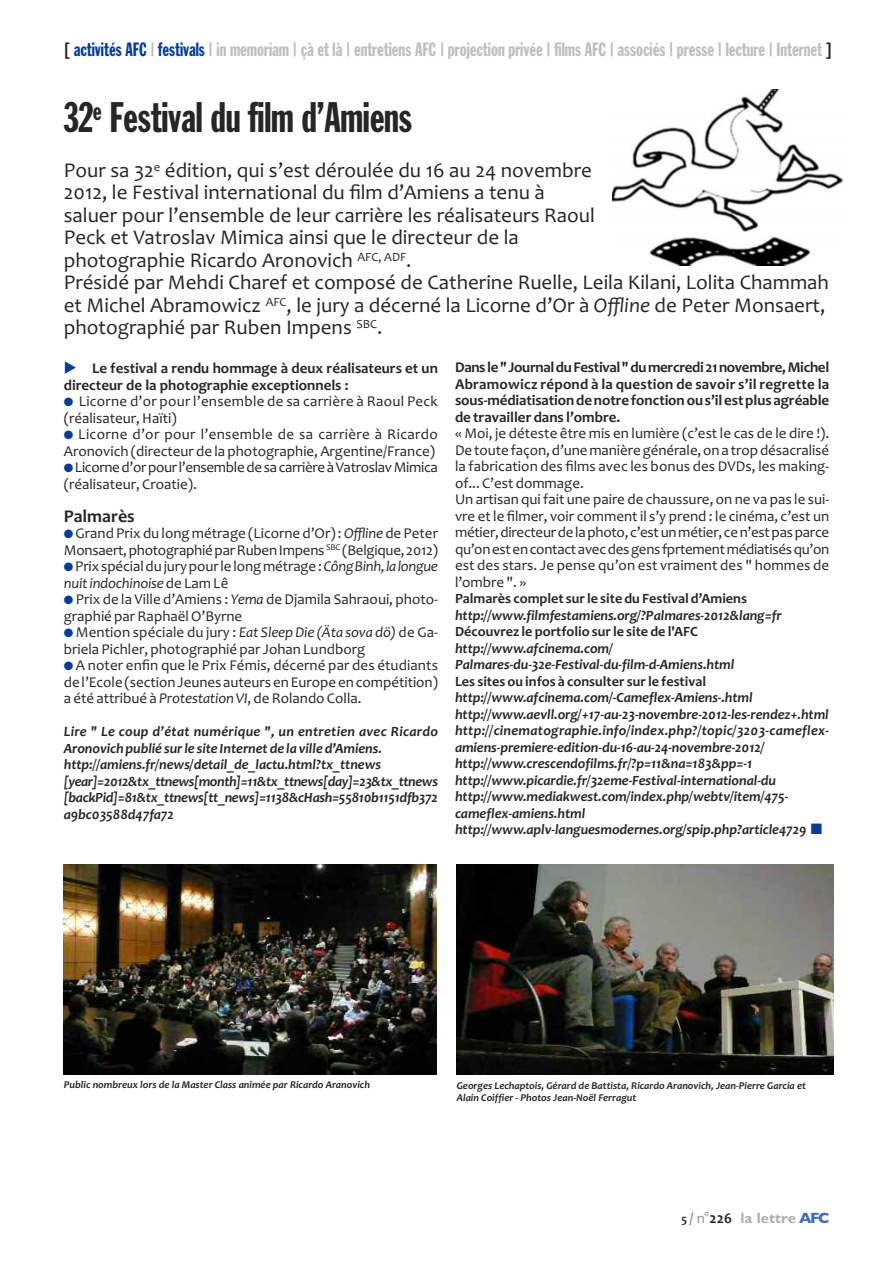
<style>
.page{position:relative;width:893px;height:1263px;background:#fff}
.page>*{position:absolute;margin:0;border:0;box-sizing:border-box;transform-origin:0 0}
.t1{font:42px "Franklin Gothic Extra Cond";letter-spacing:-.005em;color:#272627}
.t2{font:21px/22.5px "Candara";color:#272627}
.t3{font:18.9px "Franklin Gothic Extra Cond";color:#bebebe}
.t4{font:18px "Candara Bold OTF";color:#272627}
.t5{font:15px/16.5px "Candara";color:#272627}
.t6{font:15px/16.5px "Candara Bold OTF";color:#272627}
.t7{font:15px/16.5px "Candara";letter-spacing:-.02em;color:#272627}
.t8{font:15px "Candara Italic OTF";letter-spacing:-.015em;color:#272627}
.t9{font:700 15px "Gill Sans";color:#acaeb0}
.t10{font:14.25px/16.5px "Candara Bold Italic OTF";letter-spacing:-.005em;color:#272627}
.t11{font:14.25px "Candara Bold OTF";color:#272627}
.t12{font:10.5px/12px "Candara Bold Italic OTF";color:#272627}
.s1{color:#272627}
.s2{color:#003ca2}
.s3{font-family:"Candara Italic OTF"}
.s4{font-family:"Candara"}
.s5{font-family:"Candara Bold OTF";font-weight:400;font-size:12px;color:#272627}
.s6{font-family:"Candara Bold OTF";font-weight:400;color:#888}
.s7{font-family:"Candara";font-weight:400;color:#919396}
.s8{font-family:"Candara Bold OTF";font-weight:400;color:#272627}
.s9{color:#406dba}
</style>
<div class="page">
<img style="left:456px;top:864px;width:377px;height:210px">
<img style="left:64px;top:864px;width:373px;height:210px">
<img style="left:612px;top:89px;width:232px;height:176px">
<p class="t3" style="left:62px;top:43px;width:772px"><span class="s1">[</span> <span class="s2">activités AFC</span> | <span class="s2">festivals</span> | in memoriam | çà et là | entretiens AFC | projection privée | films AFC | associés | presse | lecture | Internet <span class="s1">]</span></p>
<h1 class="t1" style="left:64px;top:102px;width:350px">32<sup>e</sup> Festival du film d’Amiens</h1>
<p class="t2" style="left:64px;top:158px;width:767px">Pour sa 32<sup>e</sup> édition, qui s’est déroulée du 16 au 24 novembre<br>2012, le Festival international du film d’Amiens a tenu à<br>saluer pour l’ensemble de leur carrière les réalisateurs Raoul<br>Peck et Vatroslav Mimica ainsi que le directeur de la<br>photographie Ricardo Aronovich <sup>AFC,</sup> <sup>ADF</sup>.<br>Présidé par Mehdi Charef et composé de Catherine Ruelle, Leila Kilani, Lolita Chammah et Michel Abramowicz <sup>AFC</sup>, le jury a décerné la Licorne d’Or à <span class="s3">Offline</span> de Peter Monsaert, photographié par Ruben Impens <sup>SBC</sup>.</p>
<p class="t6" style="left:64px;top:360px;width:376px;text-indent:28px">Le festival a rendu hommage à deux réalisateurs et un directeur de la photographie exceptionnels :</p>
<p class="t5" style="left:64px;top:393px;width:376px"><span class="s2">●</span> Licorne d’or pour l’ensemble de sa carrière à Raoul Peck (réalisateur,Haïti)</p>
<p class="t5" style="left:64px;top:426px;width:376px"><span class="s2">●</span> Licorne d’or pour l’ensemble de sa carrière à Ricardo<br>Aronovich (directeur de la photographie,Argentine/France)</p>
<p class="t7" style="left:64px;top:459px;width:376px"><span class="s2">●</span> Licorned’orpourl’ensembledesacarrièreàVatroslavMimica (réalisateur, Croatie).</p>
<p class="t4" style="left:64px;top:505px;width:72px">Palmarès</p>
<p class="t5" style="left:64px;top:525px;width:376px"><span class="s2">●</span> Grand Prix du long métrage (Licorne d’Or):<span class="s3">Offline</span> de Peter<br>Monsaert,photographiéparRubenImpens <sup>SBC</sup> (Belgique,2012)</p>
<p class="t5" style="left:64px;top:558px;width:376px"><span class="s2">●</span> Prixspécialdujurypourlelongmétrage: <span class="s3">CôngBinh,lalongue</span></p>
<p class="t8" style="left:64px;top:574px;width:166px">nuitindochinoise<span class="s4">de Lam Lê</span></p>
<p class="t5" style="left:64px;top:591px;width:376px"><span class="s2">●</span> Prix de la Ville d’Amiens : <span class="s3">Yema</span> de Djamila Sahraoui, photo&shy;graphié par RaphaëlO’Byrne</p>
<p class="t5" style="left:64px;top:624px;width:376px"><span class="s2">●</span> Mention spéciale du jury : <span class="s3">Eat SleepDie (Äta sova dö)</span> de Ga&shy;briela Pichler, photographié par Johan Lundborg</p>
<p class="t5" style="left:64px;top:657px;width:376px;text-align:justify"><span class="s2">●</span> A noter enfin que le Prix Fémis, décerné par des étudiants del’Ecole(sectionJeunes auteursenEurope encompétition) a été attribué à <span class="s3">ProtestationVI</span>, de Rolando Colla.</p>
<p class="t10" style="left:64px;top:723px;width:376px">Lire " Le coup d’état numérique ", un entretien avec Ricardo Aronovich publié surle site Internet de la ville d’Amiens. http://amiens.fr/news/detail_de_lactu.html?tx_ttnews [year]=2012&amp;tx_ttnews[month]=11&amp;tx_ttnews[day]=23&amp;tx_ttnews [backPid]=81&amp;tx_ttnews[tt_news]=1138&amp;cHash=55810b1151dfb372 a9bc03588d47fa72</p>
<p class="t6" style="left:455px;top:359px;width:376px;text-align:justify">Dans le"JournalduFestival"dumercredi21novembre,Michel Abramowicz répond à la question de savoir s’il regrette la sous-médiatisationdenotrefonctionous’ilestplus agréable de travailler dans l’ombre.</p>
<p class="t5" style="left:455px;top:425px;width:376px">« Moi, je déteste être mis en lumière (c’est le cas de le dire !).<br>Detoutefaçon,d’unemanièregénérale,ona tropdésacralisé la fabrication des films avec les bonus des DVDs, les making&shy;of... C’est dommage.<br>Un artisan qui fait une paire de chaussure, on ne va pas le sui&shy;vre et le filmer, voir comment il s’y prend : le cinéma, c’est un métier,directeurdelaphoto,c’estunmétier,cen’estpasparce qu’onestencontactavecdesgens fprtementmédiatisésqu’on est des stars. Je pense qu’on est vraiment des " hommes de l’ombre ". »</p>
<p class="t11" style="left:455px;top:590px;width:294px">Palmarès complet surle site du Festival d’Amiens</p>
<p class="t10" style="left:455px;top:607px;width:328px">http://www.filmfestamiens.org/?Palmares-2012&amp;lang=fr</p>
<p class="t11" style="left:455px;top:623px;width:244px">Découvrez le portfolio surle site de l'AFC</p>
<p class="t10" style="left:455px;top:640px;width:281px">http://www.afcinema.com/<br>Palmares-du-32e-Festival-du-film-d-Amiens.html</p>
<p class="t11" style="left:455px;top:673px;width:252px">Les sites ou infos à consulter surle festival</p>
<p class="t10" style="left:455px;top:689px;width:376px">http://www.afcinema.com/-Cameflex-Amiens-.html http://www.aevll.org/+17-au-23-novembre-2012-les-rendez+.html http://cinematographie.info/index.php?/topic/3203-cameflex&shy;amiens-premiere-edition-du-16-au-24-novembre-2012/ http://www.crescendofilms.fr/?p=11&amp;na=183&amp;pp=-1 http://www.picardie.fr/32eme-Festival-international-du http://www.mediakwest.com/index.php/webtv/item/475- cameflex-amiens.html http://www.aplv-languesmodernes.org/spip.php?article4729 <span class="s2">■</span></p>
<p class="t12" style="left:64px;top:1078px;width:308px">Public nombreux lors de la Master Class animée par Ricardo Aranovich</p>
<p class="t12" style="left:457px;top:1079px;width:351px">Georges Lechaptois, Gérard de Battista, Ricardo Aranovich, Jean-Pierre Garcia et<br>Alain Coiffier - Photos Jean-Noël Ferragut</p>
<p class="t9" style="left:681px;top:1209px;width:149px"><span class="s5">5</span> <span class="s6">/</span> <span class="s7">n°</span><span class="s8">226</span> la lettre <span class="s9">AFC</span></p>
</div>
